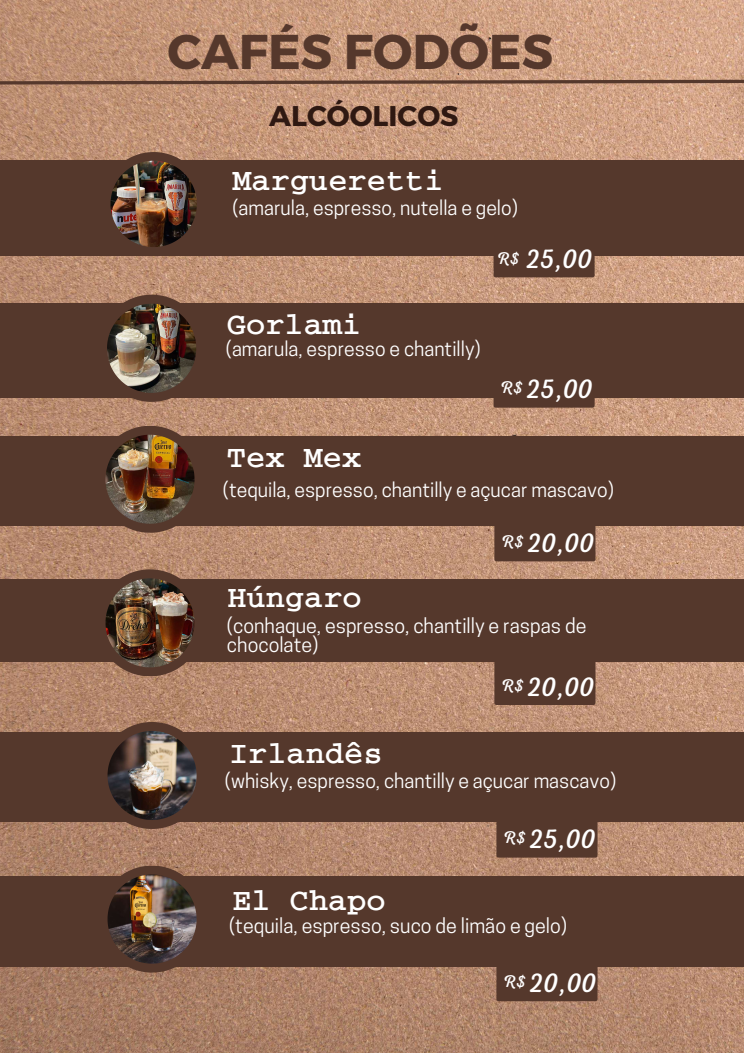
<style>
.page{position:relative;width:744px;height:1053px;background:#fff}
.page>*{position:absolute;margin:0;border:0;box-sizing:border-box;transform-origin:0 0}
.t1{font:700 48.76px "Montserrat";color:#55382c}
.t2{font:32px "Courier BOLD";color:#fff}
.t3{font:31.92px "Courier BOLD";color:#fff}
.t4{font:700 28.48px "Montserrat";color:#2f1912}
.t5{font:28.32px "RTL Adam Script Regular";color:#fff}
.t6{font:19.68px/19.6px "Cooper Hewitt";color:#fff}
.t7{font:19.44px "Cooper Hewitt";color:#fff}
</style>
<div class="page">
<img style="left:0;top:0;width:744px;height:1052px">
<div style="left:0;top:160px;width:744px;height:96px;background:#55382c"></div>
<div style="left:0;top:303px;width:744px;height:94px;background:#55382c"></div>
<div style="left:0;top:436px;width:744px;height:89px;background:#55382c"></div>
<svg style="left:98px;top:295px;width:107px;height:107px"></svg>
<img style="left:107px;top:304px;width:89px;height:89px">
<svg style="left:102px;top:152px;width:104px;height:57px"></svg>
<img style="left:111px;top:161px;width:86px;height:86px">
<svg style="left:97px;top:426px;width:106px;height:106px"></svg>
<img style="left:106px;top:434px;width:88px;height:90px">
<div style="left:494px;top:227px;width:101px;height:50px;background:#55382c;border-radius:2px"></div>
<div style="left:494px;top:357px;width:101px;height:50px;background:#55382c;border-radius:2px"></div>
<div style="left:494px;top:511px;width:101px;height:50px;background:#55382c;border-radius:2px"></div>
<svg style="left:0;top:78px;width:744px;height:8px;background:#99725c"></svg>
<div style="left:0;top:579px;width:744px;height:83px;background:#55382c"></div>
<svg style="left:97px;top:569px;width:106px;height:107px"></svg>
<img style="left:106px;top:578px;width:88px;height:89px">
<div style="left:494px;top:654px;width:101px;height:51px;background:#55382c;border-radius:2px"></div>
<div style="left:0;top:732px;width:744px;height:89px;background:#55382c"></div>
<svg style="left:99px;top:722px;width:107px;height:107px"></svg>
<img style="left:108px;top:731px;width:89px;height:89px">
<div style="left:496px;top:807px;width:102px;height:50px;background:#55382c;border-radius:2px"></div>
<div style="left:0;top:875px;width:744px;height:91px;background:#55382c"></div>
<svg style="left:99px;top:865px;width:107px;height:107px"></svg>
<img style="left:108px;top:874px;width:89px;height:89px">
<div style="left:496px;top:950px;width:102px;height:51px;background:#55382c;border-radius:2px"></div>
<h1 class="t1" style="left:167px;top:20px;width:387px">CAFÉS FODÕES</h1>
<h3 class="t4" style="left:269px;top:98px;width:191px">ALCÓOLICOS</h3>
<h2 class="t2" style="left:232px;top:169px;width:213px">Margueretti</h2>
<p class="t7" style="left:232px;top:200px;width:287px">(amarula, espresso, nutella e gelo)</p>
<h2 class="t2" style="left:227px;top:313px;width:136px">Gorlami</h2>
<p class="t7" style="left:226px;top:342px;width:256px">(amarula, espresso e chantilly)</p>
<h2 class="t2" style="left:227px;top:446px;width:136px">Tex Mex</h2>
<h3 class="t5" style="left:496px;top:243px;width:97px"><sup>R$</sup> 25,00</h3>
<h3 class="t5" style="left:500px;top:373px;width:94px"><sup>R$</sup> 25,00</h3>
<p class="t7" style="left:223px;top:483px;width:393px">(tequila, espresso, chantilly e açucar mascavo)</p>
<h3 class="t3" style="left:228px;top:586px;width:136px">Húngaro</h3>
<h3 class="t5" style="left:501px;top:526px;width:95px"><sup>R$</sup> 20,00</h3>
<p class="t6" style="left:227px;top:617px;width:361px">(conhaque, espresso, chantilly e raspas de chocolate)</p>
<h2 class="t2" style="left:229px;top:742px;width:155px">Irlandês</h2>
<h3 class="t5" style="left:501px;top:670px;width:95px"><sup>R$</sup> 20,00</h3>
<p class="t7" style="left:225px;top:773px;width:393px">(whisky, espresso, chantilly e açucar mascavo)</p>
<h3 class="t3" style="left:232px;top:888px;width:155px">El Chapo</h3>
<h3 class="t5" style="left:503px;top:822px;width:94px"><sup>R$</sup> 25,00</h3>
<p class="t6" style="left:229px;top:918px;width:340px">(tequila, espresso, suco de limão e gelo)</p>
<h3 class="t5" style="left:503px;top:966px;width:95px"><sup>R$</sup> 20,00</h3>
</div>
